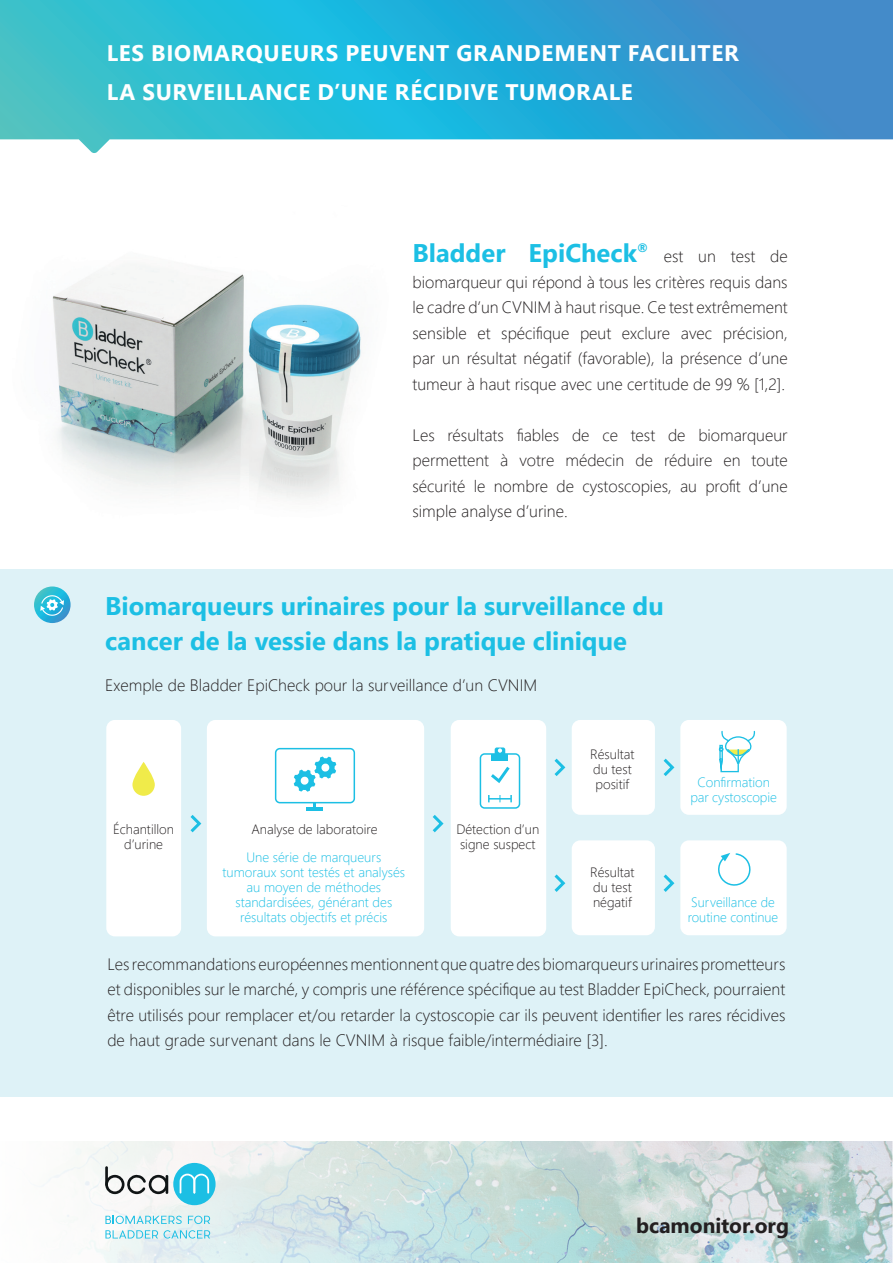
<style>
.page{position:relative;width:893px;height:1263px;background:#fff}
.page>*{position:absolute;margin:0;border:0;box-sizing:border-box;transform-origin:0 0}
.t1{font:700 25.5px/34.5px "Segoe UI";color:#1cbfe4}
.t2{font:700 22.5px/39px "Segoe UI";letter-spacing:.03em;color:#fff}
.t3{font:700 21px "Segoe UI";color:#231f20}
.t4{font:300 16.5px/25.5px "Segoe UI";color:#231f20;text-align:justify}
.t5{font:300 13.5px/15px "Segoe UI";color:#1cbfe4;text-align:center}
.t6{font:300 13.5px/15px "Segoe UI";color:#231f20}
</style>
<div class="page">
<img style="left:41px;top:1142px;width:852px;height:121px">
<div style="left:173px;top:1163px;width:43px;height:42px;background:#1cbfe4;border-radius:50%"></div>
<hr style="left:105px;top:1166px;width:3px;height:20px;background:#101415">
<svg style="left:105px;top:1174px;width:63px;height:20px"></svg>
<svg style="left:180px;top:1174px;width:29px;height:19px"></svg>
<svg style="left:105px;top:1216px;width:77px;height:8px"></svg>
<svg style="left:188px;top:1216px;width:22px;height:8px"></svg>
<svg style="left:105px;top:1230px;width:53px;height:8px"></svg>
<svg style="left:164px;top:1230px;width:46px;height:8px"></svg>
<svg style="left:0;top:0;width:893px;height:153px;background:#40b3d6"></svg>
<img style="left:52px;top:266px;width:309px;height:233px">
<div style="left:0;top:569px;width:893px;height:527px;background:#def2f7"></div>
<div style="left:106px;top:720px;width:75px;height:216px;background:#fff;border-radius:9px"></div>
<div style="left:207px;top:720px;width:217px;height:216px;background:#fff;border-radius:9px"></div>
<div style="left:451px;top:720px;width:95px;height:216px;background:#fff;border-radius:9px"></div>
<div style="left:680px;top:720px;width:107px;height:95px;background:#fff;border-radius:9px"></div>
<div style="left:572px;top:720px;width:83px;height:95px;background:#fff;border-radius:9px"></div>
<div style="left:680px;top:840px;width:107px;height:95px;background:#fff;border-radius:9px"></div>
<div style="left:572px;top:840px;width:83px;height:95px;background:#fff;border-radius:9px"></div>
<svg style="left:190px;top:815px;width:12px;height:18px"></svg>
<svg style="left:432px;top:815px;width:12px;height:18px"></svg>
<svg style="left:554px;top:758px;width:12px;height:18px"></svg>
<svg style="left:663px;top:758px;width:12px;height:18px"></svg>
<svg style="left:554px;top:874px;width:12px;height:18px"></svg>
<svg style="left:663px;top:874px;width:12px;height:18px"></svg>
<svg style="left:132px;top:762px;width:23px;height:34px"></svg>
<svg style="left:294px;top:756px;width:42px;height:36px"></svg>
<div style="left:275px;top:748px;width:80px;height:55px;border:2px solid #1cbfe4;border-radius:4px"></div>
<hr style="left:307px;top:807px;width:16px;height:3px;background:#1cbfe4">
<div style="left:480px;top:753px;width:40px;height:56px;border:2px solid #1cbfe4;border-radius:4px"></div>
<svg style="left:488px;top:747px;width:25px;height:36px"></svg>
<svg style="left:488px;top:795px;width:24px;height:7px"></svg>
<svg style="left:718px;top:853px;width:33px;height:33px"></svg>
<svg style="left:718px;top:730px;width:38px;height:43px"></svg>
<svg style="left:34px;top:586px;width:37px;height:37px"></svg>
<svg style="left:40px;top:594px;width:24px;height:22px"></svg>
<h2 class="t2" style="left:107px;top:32px;width:634px">LES BIOMARQUEURS PEUVENT GRANDEMENT FACILITER<br>LA SURVEILLANCE D’UNE RÉCIDIVE TUMORALE</h2>
<h1 class="t1" style="left:412px;top:234px;width:238px">Bladder EpiCheck<sup>®</sup></h1>
<p class="t4" style="left:412px;top:242px;width:377px;text-indent:251px">est un test de biomarqueur qui répond à tous les critères requis dans le cadre d’un CVNIM à haut risque. Ce test extrêmement sensible et spécifique peut exclure avec précision, par un résultat négatif (favorable), la présence d’une tumeur à haut risque avec une certitude de 99 % [1,2].</p>
<p class="t4" style="left:412px;top:420px;width:377px">Les résultats fiables de ce test de biomarqueur permettent à votre médecin de réduire en toute sécurité le nombre de cystoscopies, au profit d’une simple analyse d’urine.</p>
<h1 class="t1" style="left:105px;top:587px;width:560px">Biomarqueurs urinaires pour la surveillance du cancer de la vessie dans la pratique clinique</h1>
<p class="t4" style="left:105px;top:671px;width:433px">Exemple de Bladder EpiCheck pour la surveillance d’un CVNIM</p>
<p class="t6" style="left:113px;top:820px;width:62px;text-align:center">Échantillon d’urine</p>
<p class="t6" style="left:251px;top:820px;width:128px">Analyse de laboratoire</p>
<p class="t6" style="left:456px;top:820px;width:84px">Détection d’un signe suspect</p>
<p class="t5" style="left:223px;top:848px;width:184px">Une série de marqueurs tumoraux sont testés et analysés au moyen de méthodes standardisées, générant des résultats objectifs et précis</p>
<p class="t6" style="left:590px;top:745px;width:46px">Résultat du test positif</p>
<p class="t6" style="left:590px;top:864px;width:46px">Résultat du test négatif</p>
<p class="t5" style="left:690px;top:774px;width:88px">Confirmation par cystoscopie</p>
<p class="t5" style="left:688px;top:893px;width:92px;text-align:left">Surveillance de routine continue</p>
<p class="t4" style="left:107px;top:950px;width:679px">Les recommandations européennes mentionnent que quatre des biomarqueurs urinaires prometteurs et disponibles sur le marché, y compris une référence spécifique au test Bladder EpiCheck, pourraient être utilisés pour remplacer et/ou retarder la cystoscopie car ils peuvent identifier les rares récidives de haut grade survenant dans le CVNIM à risque faible/intermédiaire [3].</p>
<p class="t3" style="left:636px;top:1206px;width:154px">bcamonitor.org</p>
</div>
